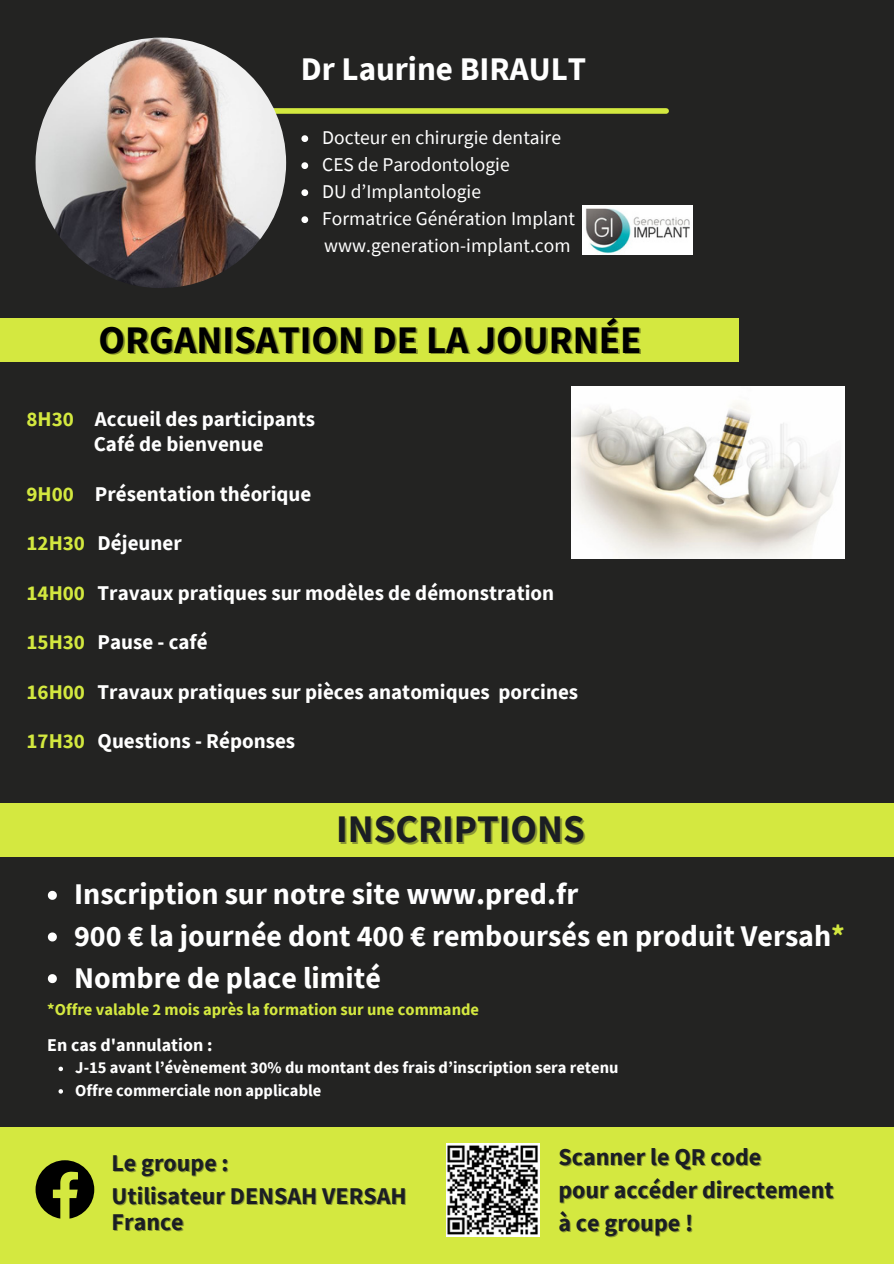
<style>
.page{position:relative;width:894px;height:1264px;background:#fff}
.page>*{position:absolute;margin:0;border:0;box-sizing:border-box;transform-origin:0 0}
.t1{font:700 39px "Source Sans Pro";color:#000}
.t2{font:700 39px "Source Sans Pro";color:#1b1e23}
.t3{font:700 33px "Source Sans Pro";color:#fff}
.t4{font:700 30px "Source Sans Pro";color:#fff}
.t5{font:700 24.15px/32.7px "Source Sans Pro";color:#1b1e23}
.t6{font:700 24px "Source Sans Pro";color:#1b1e23}
.t7{font:700 21px "Source Sans Pro";color:#fff}
.t8{font:19.5px "Source Sans Pro";color:#fff}
.t9{font:700 18px "Source Sans Pro";color:#fff}
.t10{font:700 16.5px/22.5px "Source Sans Pro";color:#fff}
.t11{font:700 16.5px "Source Sans Pro";color:#d4e840}
.s1{color:#d3e83f}
</style>
<div class="page">
<div style="left:0;top:0;width:893px;height:1263px;background:#232322"></div>
<div style="left:227px;top:108px;width:439px;height:6px;background:#d3e83f"></div>
<img style="left:36px;top:38px;width:250px;height:250px;border-radius:50%">
<div style="left:0;top:318px;width:738px;height:44px;background:#d4e840"></div>
<div style="left:0;top:803px;width:893px;height:53px;background:#d4e840"></div>
<div style="left:0;top:1126px;width:893px;height:137px;background:#d4e840"></div>
<img style="left:446px;top:1143px;width:93px;height:93px">
<svg style="left:36px;top:1160px;width:58px;height:58px"></svg>
<img style="left:582px;top:205px;width:110px;height:49px">
<img style="left:571px;top:387px;width:273px;height:172px">
<svg style="left:301px;top:135px;width:7px;height:7px"></svg>
<svg style="left:301px;top:162px;width:7px;height:7px"></svg>
<svg style="left:301px;top:189px;width:7px;height:7px"></svg>
<svg style="left:301px;top:216px;width:7px;height:7px"></svg>
<svg style="left:48px;top:890px;width:9px;height:9px"></svg>
<svg style="left:48px;top:932px;width:9px;height:9px"></svg>
<svg style="left:48px;top:974px;width:9px;height:9px"></svg>
<img style="left:571px;top:398px;width:255px;height:96px">
<svg style="left:58px;top:1066px;width:5px;height:5px"></svg>
<svg style="left:58px;top:1089px;width:5px;height:4px"></svg>
<p class="t3" style="left:301px;top:48px;width:287px">Dr Laurine BIRAULT</p>
<p class="t8" style="left:322px;top:125px;width:240px">Docteur en chirurgie dentaire</p>
<p class="t8" style="left:322px;top:152px;width:189px">CES de Parodontologie</p>
<p class="t8" style="left:322px;top:179px;width:160px">DU d’Implantologie</p>
<p class="t8" style="left:322px;top:206px;width:254px">Formatrice Génération Implant</p>
<p class="t8" style="left:324px;top:233px;width:248px">www.generation-implant.com</p>
<p class="t1" style="left:98px;top:314px;width:544px">ORGANISATION DE LA JOURNÉE</p>
<p class="t7" style="left:26px;top:405px;width:290px"><span class="s1">8H30</span> Accueil des participants</p>
<p class="t7" style="left:94px;top:430px;width:171px">Café de bienvenue</p>
<h6 class="t7" style="left:26px;top:480px;width:286px"><span class="s1">9H00</span> Présentation théorique</h6>
<p class="t7" style="left:26px;top:529px;width:157px"><span class="s1">12H30</span> Déjeuner</p>
<h1 class="t7" style="left:26px;top:579px;width:529px"><span class="s1">14H00</span> Travaux pratiques sur modèles de démonstration</h1>
<p class="t7" style="left:26px;top:628px;width:183px"><span class="s1">15H30</span> Pause - café</p>
<p class="t7" style="left:26px;top:678px;width:553px"><span class="s1">16H00</span> Travaux pratiques sur pièces anatomiques porcines</p>
<h5 class="t7" style="left:26px;top:727px;width:270px"><span class="s1">17H30</span> Questions - Réponses</h5>
<p class="t2" style="left:336px;top:803px;width:250px">INSCRIPTIONS</p>
<p class="t4" style="left:74px;top:874px;width:505px">Inscription sur notre site www.pred.fr</p>
<p class="t4" style="left:74px;top:916px;width:772px">900 € la journée dont 400 € remboursés en produit Versah<span class="s1">*</span></p>
<p class="t4" style="left:74px;top:958px;width:308px">Nombre de place limité</p>
<p class="t11" style="left:47px;top:998px;width:433px">*Offre valable 2 mois après la formation sur une commande</p>
<p class="t9" style="left:47px;top:1033px;width:167px">En cas d'annulation :</p>
<p class="t10" style="left:75px;top:1056px;width:544px">J-15 avant l’évènement 30% du montant des frais d’inscription sera retenu<br>Offre commerciale non applicable</p>
<p class="t6" style="left:111px;top:1147px;width:119px">Le groupe :</p>
<h4 class="t6" style="left:111px;top:1180px;width:296px">Utilisateur DENSAH VERSAH</h4>
<h4 class="t6" style="left:111px;top:1206px;width:74px">France</h4>
<p class="t5" style="left:558px;top:1140px;width:277px">Scanner le QR code<br>pour accéder directement à ce groupe !</p>
</div>
